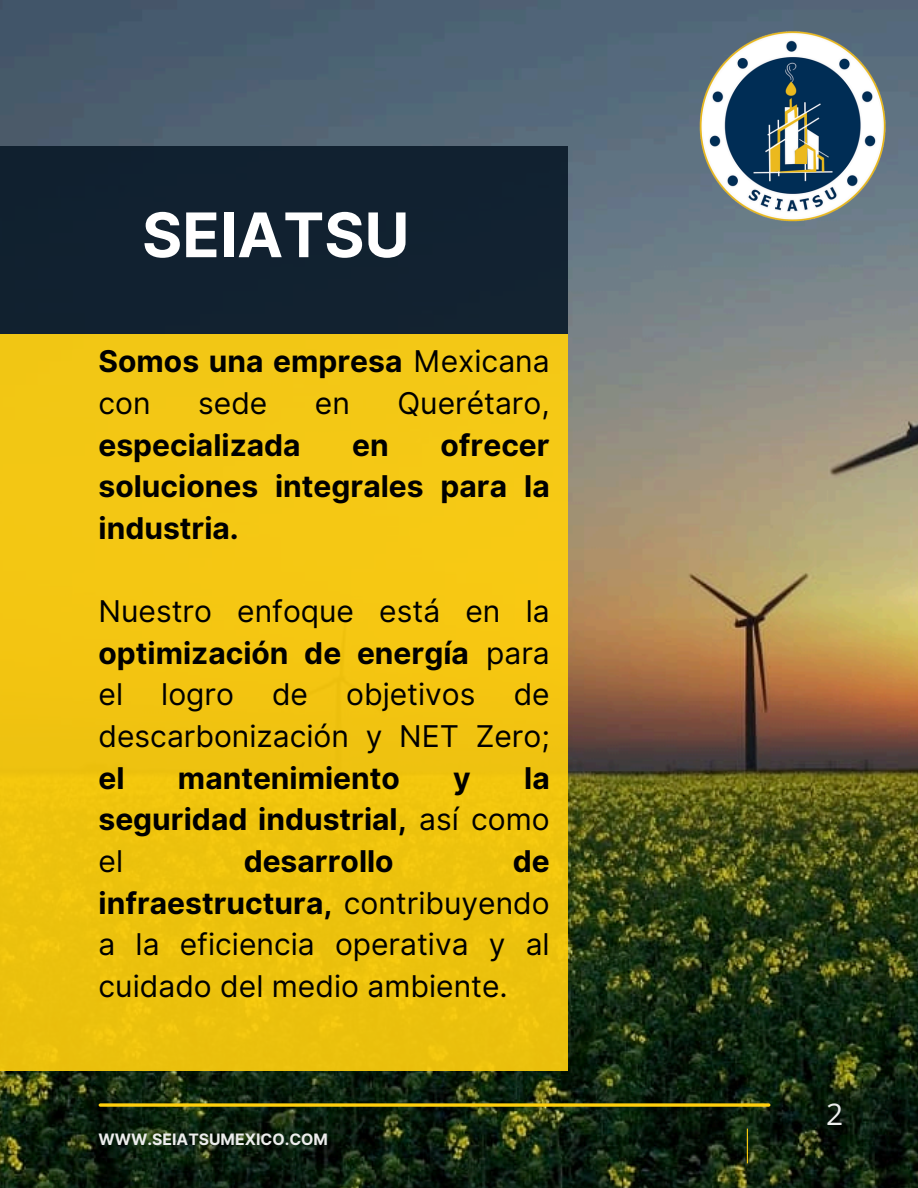
<style>
.page{position:relative;width:918px;height:1188px;background:#fff}
.page>*{position:absolute;margin:0;border:0;box-sizing:border-box;transform-origin:0 0}
.t1{font:700 61.5px "Inter";color:#fff}
.t2{font:30px/41.7px "Inter";color:#000;text-align:justify}
.t3{font:700 30px/41.7px "Inter";color:#000;text-align:justify}
.t4{font:30px "Open Sans";color:#ededed}
.t5{font:700 15.75px "Inter";color:#ededed}
.s1{font-weight:400}
.s2{font-weight:700}
</style>
<div class="page">
<img style="left:0;top:0;width:918px;height:1188px">
<div style="left:0;top:147px;width:568px;height:187px;background:#0b1b2a"></div>
<div style="left:0;top:334px;width:568px;height:737px;background:#f2c611"></div>
<hr style="left:747px;top:1129px;width:1px;height:34px;background:#ffcf0d">
<img style="left:667px;top:0;width:250px;height:251px">
<svg style="left:100px;top:1103px;width:669px;height:4px;background:#dab40d"></svg>
<h2 class="t1" style="left:142px;top:198px;width:269px">SEIATSU</h2>
<h1 class="t3" style="left:99px;top:341px;width:453px">Somos una empresa <span class="s1">Mexicana con</span></h1>
<h1 class="t2" style="left:198px;top:382px;width:71px">sede</h1>
<h1 class="t2" style="left:315px;top:382px;width:37px">en</h1>
<h1 class="t2" style="left:397px;top:382px;width:154px">Querétaro,</h1>
<h1 class="t3" style="left:99px;top:424px;width:204px">especializada</h1>
<h1 class="t3" style="left:352px;top:424px;width:38px">en</h1>
<h1 class="t3" style="left:99px;top:424px;width:453px;text-indent:342px">ofrecer soluciones integrales para la industria.</h1>
<h2 class="t2" style="left:99px;top:590px;width:453px">Nuestro enfoque está en la <span class="s2">optimización de energía</span> para el</h2>
<h2 class="t2" style="left:161px;top:674px;width:74px">logro</h2>
<h2 class="t2" style="left:272px;top:674px;width:38px">de</h2>
<h2 class="t2" style="left:346px;top:674px;width:131px">objetivos</h2>
<h2 class="t2" style="left:99px;top:674px;width:453px;text-indent:415px">de descarbonización y NET Zero; <span class="s2">el</span></h2>
<h2 class="t3" style="left:178px;top:757px;width:223px">mantenimiento</h2>
<h2 class="t3" style="left:453px;top:757px;width:19px">y</h2>
<h2 class="t3" style="left:99px;top:757px;width:453px;text-indent:426px">la seguridad industrial, <span class="s1">así como el</span></h2>
<h2 class="t2" style="left:99px;top:840px;width:453px;text-indent:414px"><span class="s2">de infraestructura,</span> contribuyendo a la eficiencia operativa y al cuidado del medio ambiente.</h2>
<h2 class="t3" style="left:244px;top:840px;width:152px">desarrollo</h2>
<p class="t5" style="left:99px;top:1130px;width:231px">WWW.SEIATSUMEXICO.COM</p>
<p class="t4" style="left:826px;top:1093px;width:19px">2</p>
</div>
